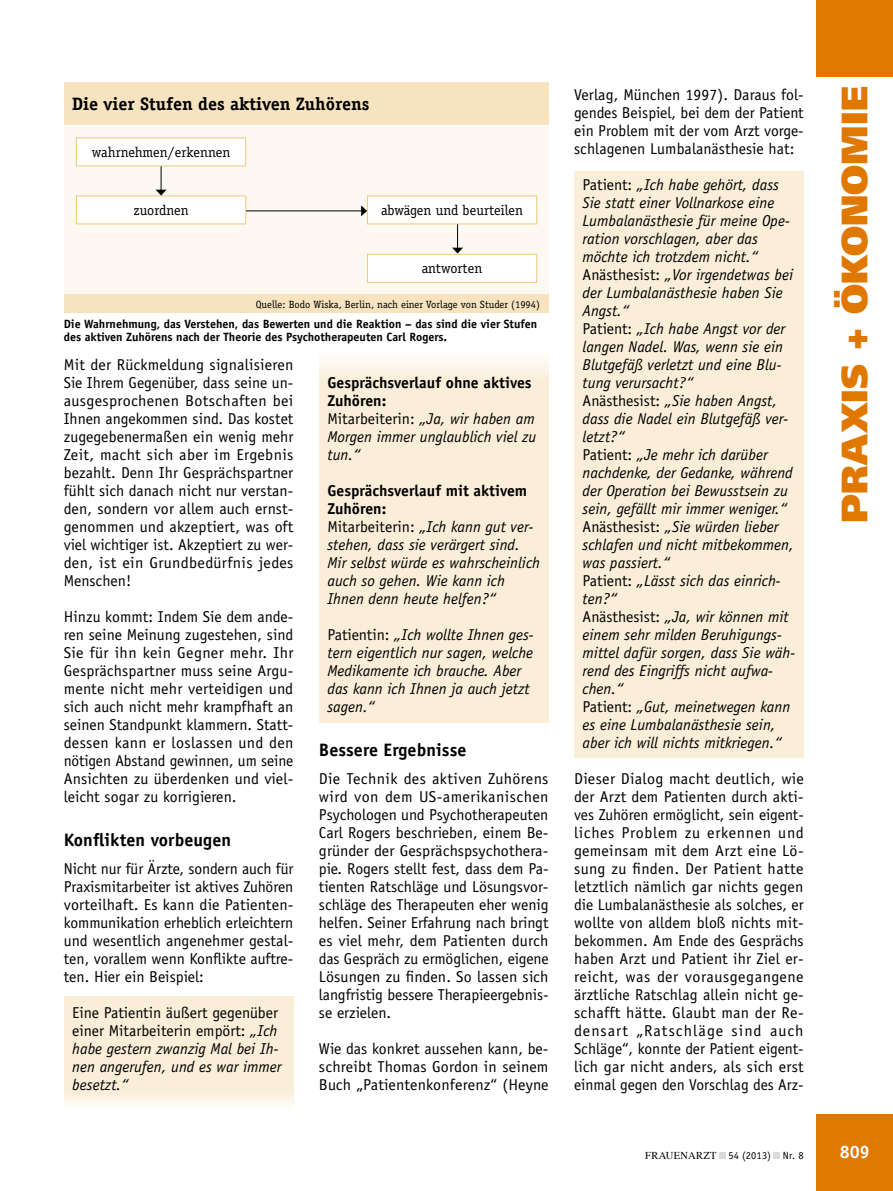
<style>
.page{position:relative;width:893px;height:1191px;background:#fff}
.page>*{position:absolute;margin:0;border:0;box-sizing:border-box;transform-origin:0 0}
.t1{font:900 36.75px "Frutiger LT Std";letter-spacing:.005em;color:#e07800}
.t2{font:700 18px "Officina Sans Std";letter-spacing:.005em;color:#000}
.t3{font:700 18px "Officina Serif Std";color:#000}
.t4{font:700 18px "Officina Sans Std";color:#fff}
.t5{font:15.75px/18px "Officina Sans Std";color:#000;text-align:justify}
.t6{font:italic 15.75px/18px "Officina Sans Std";color:#000}
.t7{font:14.25px "Officina Serif Std";color:#000}
.t8{font:700 12px/13.5px "Officina Sans Std";color:#000}
.t9{font:10.5px "Officina Serif Std";color:#000}
.t10{font:10.5px "Officina Sans Std";letter-spacing:.015em;color:#000}
.s1{font-style:normal}
.s2{font-weight:700;font-style:normal}
.s3{font-family:"Times"}
</style>
<div class="page">
<div style="left:319px;top:352px;width:230px;height:371px;background:#fbeed9"></div>
<div style="left:64px;top:996px;width:229px;height:112px;background:#fbeed9"></div>
<div style="left:574px;top:171px;width:230px;height:587px;background:#fbeed9"></div>
<div style="left:816px;top:1114px;width:77px;height:77px;background:#e07800"></div>
<div style="left:816px;top:0;width:77px;height:77px;background:#e07800"></div>
<div style="left:64px;top:128px;width:484px;height:170px;background:#fdf9f2"></div>
<svg style="left:76px;top:137px;width:170px;height:88px"></svg>
<hr style="left:246px;top:210px;width:116px;height:1px;background:#000">
<svg style="left:361px;top:195px;width:176px;height:88px"></svg>
<div style="left:64px;top:82px;width:485px;height:43px;background:#f7e3bf"></div>
<div style="left:64px;top:295px;width:484px;height:18px;background:#f7e3bf"></div>
<svg style="left:719px;top:1152px;width:6px;height:6px"></svg>
<svg style="left:774px;top:1152px;width:6px;height:6px"></svg>
<p class="t3" style="left:72px;top:92px;width:299px">Die vier Stufen des aktiven Zuhörens</p>
<p class="t7" style="left:92px;top:144px;width:140px">wahrnehmen/erkennen</p>
<p class="t7" style="left:133px;top:202px;width:57px">zuordnen</p>
<p class="t7" style="left:381px;top:202px;width:144px">abwägen und beurteilen</p>
<p class="t7" style="left:422px;top:260px;width:62px">antworten</p>
<p class="t9" style="left:256px;top:298px;width:286px">Quelle: Bodo Wiska, Berlin, nach einer Vorlage von Studer (1994)</p>
<p class="t8" style="left:64px;top:317px;width:475px">Die Wahrnehmung, das Verstehen, das Bewerten und die Reaktion – das sind die vier Stufen des aktiven Zuhörens nach der Theorie des Psychotherapeuten Carl Rogers.</p>
<p class="t5" style="left:64px;top:356px;width:231px">Mit der Rückmeldung signalisieren Sie Ihrem Gegenüber, dass seine un&shy;ausgesprochenen Botschaften bei Ihnen angekommen sind. Das kostet zugegebenermaßen ein wenig mehr Zeit, macht sich aber im Ergebnis bezahlt. Denn Ihr Gesprächspartner fühlt sich danach nicht nur verstan&shy;den, sondern vor allem auch ernst&shy;genommen und akzeptiert, was oft viel wichtiger ist. Akzeptiert zu wer&shy;den, ist ein Grundbedürfnis jedes Menschen!</p>
<p class="t5" style="left:64px;top:608px;width:231px">Hinzu kommt: Indem Sie dem ande&shy;ren seine Meinung zugestehen, sind Sie für ihn kein Gegner mehr. Ihr Gesprächspartner muss seine Argu&shy;mente nicht mehr verteidigen und sich auch nicht mehr krampfhaft an seinen Standpunkt klammern. Statt&shy;dessen kann er loslassen und den nötigen Abstand gewinnen, um seine Ansichten zu überdenken und viel&shy;leicht sogar zu korrigieren.</p>
<p class="t2" style="left:64px;top:828px;width:169px">Konflikten vorbeugen</p>
<p class="t5" style="left:64px;top:860px;width:231px">Nicht nur für Ärzte, sondern auch für Praxismitarbeiter ist aktives Zuhören vorteilhaft. Es kann die Patienten&shy;kommunikation erheblich erleichtern und wesentlich angenehmer gestal&shy;ten, vorallem wenn Konflikte auftre&shy;ten. Hier ein Beispiel:</p>
<p class="t6" style="left:72px;top:1004px;width:211px"><span class="s1">Eine Patientin äußert gegenüber einer Mitarbeiterin empört:</span> „Ich habe gestern zwanzig Mal bei Ih&shy;nen angerufen, und es war immer besetzt.“</p>
<p class="t6" style="left:327px;top:374px;width:211px"><span class="s2">Gesprächsverlauf ohne aktives<br>Zuhören:<br></span><span class="s1">Mitarbeiterin:</span> „Ja, wir haben am<br>Morgen immer unglaublich viel zu tun.“</p>
<p class="t6" style="left:327px;top:482px;width:214px"><span class="s2">Gesprächsverlauf mit aktivem<br>Zuhören:<br></span><span class="s1">Mitarbeiterin:</span> „Ich kann gut ver&shy;stehen, dass sie verärgert sind.<br>Mir selbst würde es wahrscheinlich auch so gehen. Wie kann ich<br>Ihnen denn heute helfen?“</p>
<p class="t6" style="left:327px;top:626px;width:208px"><span class="s1">Patientin:</span> „Ich wollte Ihnen ges&shy;tern eigentlich nur sagen, welche<br>Medikamente ich brauche. Aber das kann ich Ihnen ja auch jetzt sagen.“</p>
<p class="t2" style="left:319px;top:738px;width:149px">Bessere Ergebnisse</p>
<p class="t5" style="left:319px;top:770px;width:231px">Die Technik des aktiven Zuhörens wird von dem US-amerikanischen Psychologen und Psychotherapeuten Carl Rogers beschrieben, einem Be&shy;gründer der Gesprächspsychothera&shy;pie. Rogers stellt fest, dass dem Pa&shy;tienten Ratschläge und Lösungsvor&shy;schläge des Therapeuten eher wenig helfen. Seiner Erfahrung nach bringt es viel mehr, dem Patienten durch das Gespräch zu ermöglichen, eigene Lösungen zu finden. So lassen sich langfristig bessere Therapieergebnis&shy;se erzielen.</p>
<p class="t5" style="left:319px;top:1040px;width:231px">Wie das konkret aussehen kann, be&shy;schreibt Thomas Gordon in seinem Buch „Patientenkonferenz“ (Heyne</p>
<p class="t5" style="left:574px;top:86px;width:231px">Verlag, München 1997). Daraus fol&shy;gendes Beispiel, bei dem der Patient ein Problem mit der vom Arzt vorge&shy;schlagenen Lumbalanästhesie hat:</p>
<p class="t6" style="left:583px;top:176px;width:214px"><span class="s1">Patient:</span> „Ich habe gehört, dass<br>Sie statt einer Vollnarkose eine<br>Lumbalanästhesie für meine Ope&shy;ration vorschlagen, aber das möchte ich trotzdem nicht.“<br><span class="s1">Anästhesist:</span> „Vor irgendetwas bei der Lumbalanästhesie haben Sie<br>Angst.“<br><span class="s1">Patient:</span> „Ich habe Angst vor der langen Nadel. Was, wenn sie ein<br>Blutgefäß verletzt und eine Blu&shy;tung verursacht?“<br><span class="s1">Anästhesist:</span> „Sie haben Angst, dass die Nadel ein Blutgefäß ver&shy;letzt?“<br><span class="s1">Patient:</span> „Je mehr ich darüber nachdenke, der Gedanke, während der Operation bei Bewusstsein zu sein, gefällt mir immer weniger.“<br><span class="s1">Anästhesist:</span> „Sie würden lieber schlafen und nicht mitbekommen, was passiert.“<br><span class="s1">Patient:</span> „Lässt sich das einrich&shy;ten?“<br><span class="s1">Anästhesist:</span> „Ja, wir können mit einem sehr milden Beruhigungs&shy;mittel dafür sorgen, dass Sie wäh&shy;rend des Eingriffs nicht aufwa&shy;chen.“<br><span class="s1">Patient:</span> „Gut, meinetwegen kann es eine Lumbalanästhesie sein, aber ich will nichts mitkriegen.“</p>
<p class="t5" style="left:574px;top:770px;width:231px">Dieser Dialog macht deutlich, wie der Arzt dem Patienten durch akti&shy;ves Zuhören ermöglicht, sein eigent&shy;liches Problem zu erkennen und gemeinsam mit dem Arzt eine Lö&shy;sung zu finden. Der Patient hatte letztlich nämlich gar nichts gegen die Lumbalanästhesie als solches, er wollte von alldem bloß nichts mit&shy;bekommen. Am Ende des Gesprächs haben Arzt und Patient ihr Ziel er&shy;reicht, was der vorausgegangene ärztliche Ratschlag allein nicht ge&shy;schafft hätte. Glaubt man der Re&shy;densart „Ratschläge sind auch Schläge“, konnte der Patient eigent&shy;lich gar nicht anders, als sich erst einmal gegen den Vorschlag des Arz-</p>
<h1 class="t1" style="left:832px;top:523px;width:438px;rotate:-90deg">PRAXIS + ÖKONOMIE</h1>
<p class="t10" style="left:645px;top:1149px;width:160px"><span class="s3">FRAUENARZT</span> 54 (2013) Nr. 8</p>
<p class="t4" style="left:840px;top:1140px;width:32px">809</p>
</div>
